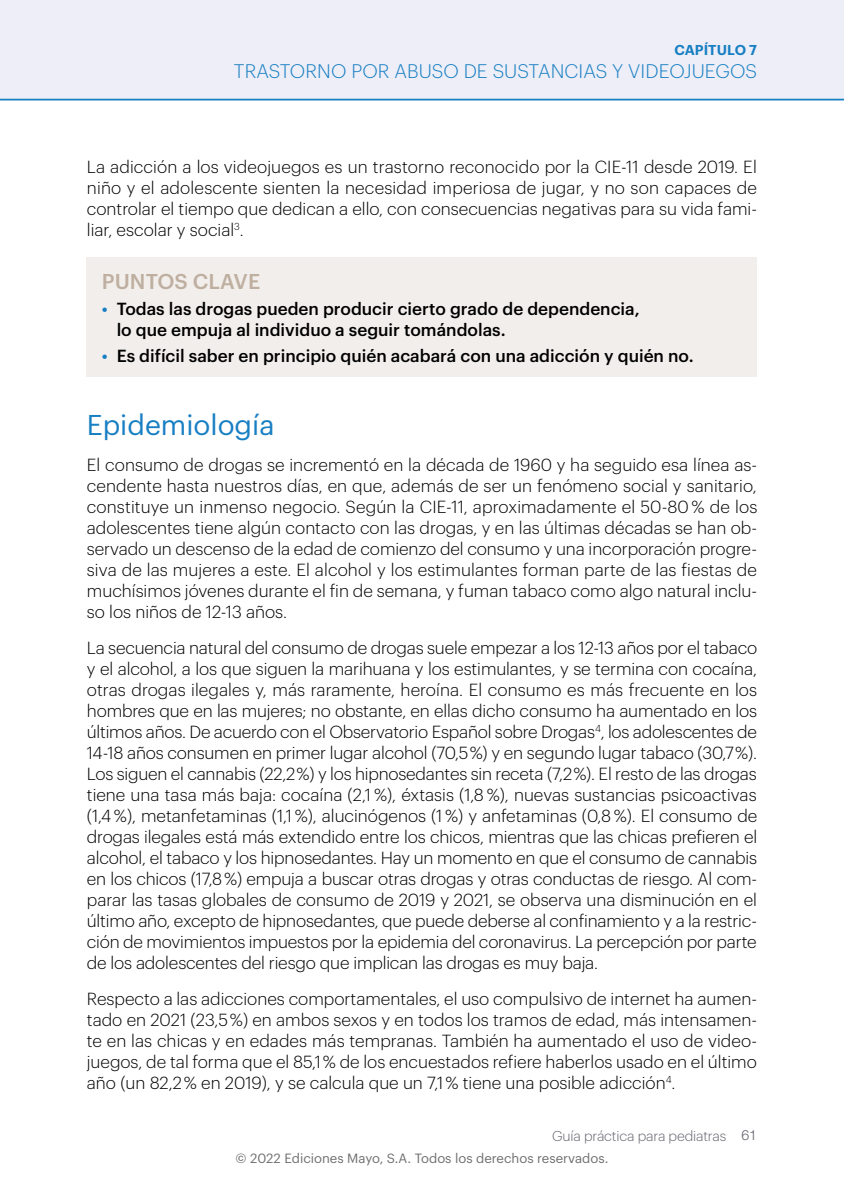
<style>
.page{position:relative;width:844px;height:1191px;background:#fff}
.page>*{position:absolute;margin:0;border:0;box-sizing:border-box;transform-origin:0 0}
.t1{font:28px "Graphik";color:#187fc3}
.t2{font:500 21px "Graphik";letter-spacing:.005em;color:#beafa0}
.t3{font:300 19.25px "Graphik";letter-spacing:.005em;color:#187fc3}
.t4{font:300 17.15px/21px "Graphik";color:#000;text-align:justify}
.t5{font:500 17.15px/21px "Graphik";color:#000}
.t6{font:300 14px "Graphik";letter-spacing:-.01em;color:#62626c}
.t7{font:600 14px "Graphik";letter-spacing:.005em;color:#187fc3}
.t8{font:13.12px "Graphik";color:#706f6f}
.s1{color:#187fc3}
.s2{font-family:"Helvetica Neue LT Std"}
</style>
<div class="page">
<div style="left:0;top:0;width:843px;height:99px;background:#edeef7"></div>
<hr style="left:0;top:99px;width:843px;height:1px;background:#187fc3">
<div style="left:87px;top:257px;width:669px;height:120px;background:#f2eeeb"></div>
<p class="t7" style="left:674px;top:39px;width:84px">CAPÍTULO 7</p>
<p class="t3" style="left:234px;top:57px;width:524px">TRASTORNO POR ABUSO DE SUSTANCIAS Y VIDEOJUEGOS</p>
<p class="t4" style="left:87px;top:155px;width:671px">La adicción a los videojuegos es un trastorno reconocido por la CIE-11 desde 2019. El niño y el adolescente sienten la necesidad imperiosa de jugar, y no son capaces de controlar el tiempo que dedican a ello, con consecuencias negativas para su vida fami&shy;liar, escolar y social<sup>3</sup>.</p>
<p class="t2" style="left:102px;top:266px;width:160px">PUNTOS CLAVE</p>
<p class="t5" style="left:117px;top:297px;width:524px;text-indent:-15px"><span class="s1">•</span> Todas las drogas pueden producir cierto grado de dependencia, lo que empuja al individuo a seguir tomándolas.</p>
<p class="t5" style="left:102px;top:344px;width:593px"><span class="s1">•</span> Es difícil saber en principio quién acabará con una adicción y quién no.</p>
<h1 class="t1" style="left:87px;top:403px;width:189px">Epidemiología</h1>
<p class="t4" style="left:87px;top:452px;width:671px">El consumo de drogas se incrementó en la década de 1960 y ha seguido esa línea as&shy;cendente hasta nuestros días, en que, además de ser un fenómeno social y sanitario, constituye un inmenso negocio. Según la CIE-11, aproximadamente el 50-80 % de los adolescentes tiene algún contacto con las drogas, y en las últimas décadas se han ob&shy;servado un descenso de la edad de comienzo del consumo y una incorporación progre&shy;siva de las mujeres a este. El alcohol y los estimulantes forman parte de las fiestas de muchísimos jóvenes durante el fin de semana, y fuman tabaco como algo natural inclu&shy;so los niños de 12-13 años.</p>
<p class="t4" style="left:87px;top:635px;width:671px">La secuencia natural del consumo de drogas suele empezar a los 12-13 años por el tabaco y el alcohol, a los que siguen la marihuana y los estimulantes, y se termina con cocaína, otras drogas ilegales y, más raramente, heroína. El consumo es más frecuente en los hombres que en las mujeres; no obstante, en ellas dicho consumo ha aumentado en los últimos años. De acuerdo con el Observatorio Español sobre Drogas<sup>4</sup>, los adolescentes de 14-18 años consumen en primer lugar alcohol (70,5 %) y en segundo lugar tabaco (30,7 %).<br>Los siguen el cannabis (22,2 %) y los hipnosedantes sin receta (7,2 %). El resto de las drogas tiene una tasa más baja: cocaína (2,1 %), éxtasis (1,8 %), nuevas sustancias psicoactivas (1,4 %), metanfetaminas (1,1 %), alucinógenos (1 %) y anfetaminas (0,8 %). El consumo de drogas ilegales está más extendido entre los chicos, mientras que las chicas prefieren el alcohol, el tabaco y los hipnosedantes. Hay un momento en que el consumo de cannabis en los chicos (17,8 %) empuja a buscar otras drogas y otras conductas de riesgo. Al com&shy;parar las tasas globales de consumo de 2019 y 2021, se observa una disminución en el último año, excepto de hipnosedantes, que puede deberse al confinamiento y a la restric&shy;ción de movimientos impuestos por la epidemia del coronavirus. La percepción por parte de los adolescentes del riesgo que implican las drogas es muy baja.</p>
<p class="t4" style="left:87px;top:986px;width:671px">Respecto a las adicciones comportamentales, el uso compulsivo de internet ha aumen&shy;tado en 2021 (23,5 %) en ambos sexos y en todos los tramos de edad, más intensamen&shy;te en las chicas y en edades más tempranas. También ha aumentado el uso de video&shy;juegos, de tal forma que el 85,1 % de los encuestados refiere haberlos usado en el último año (un 82,2 % en 2019), y se calcula que un 7,1 % tiene una posible adicción<sup>4</sup>.</p>
<p class="t6" style="left:552px;top:1126px;width:206px">Guía práctica para pediatras <span class="s2">61</span></p>
<p class="t8" style="left:235px;top:1148px;width:374px">© 2022 Ediciones Mayo, S.A. Todos los derechos reservados.</p>
</div>
